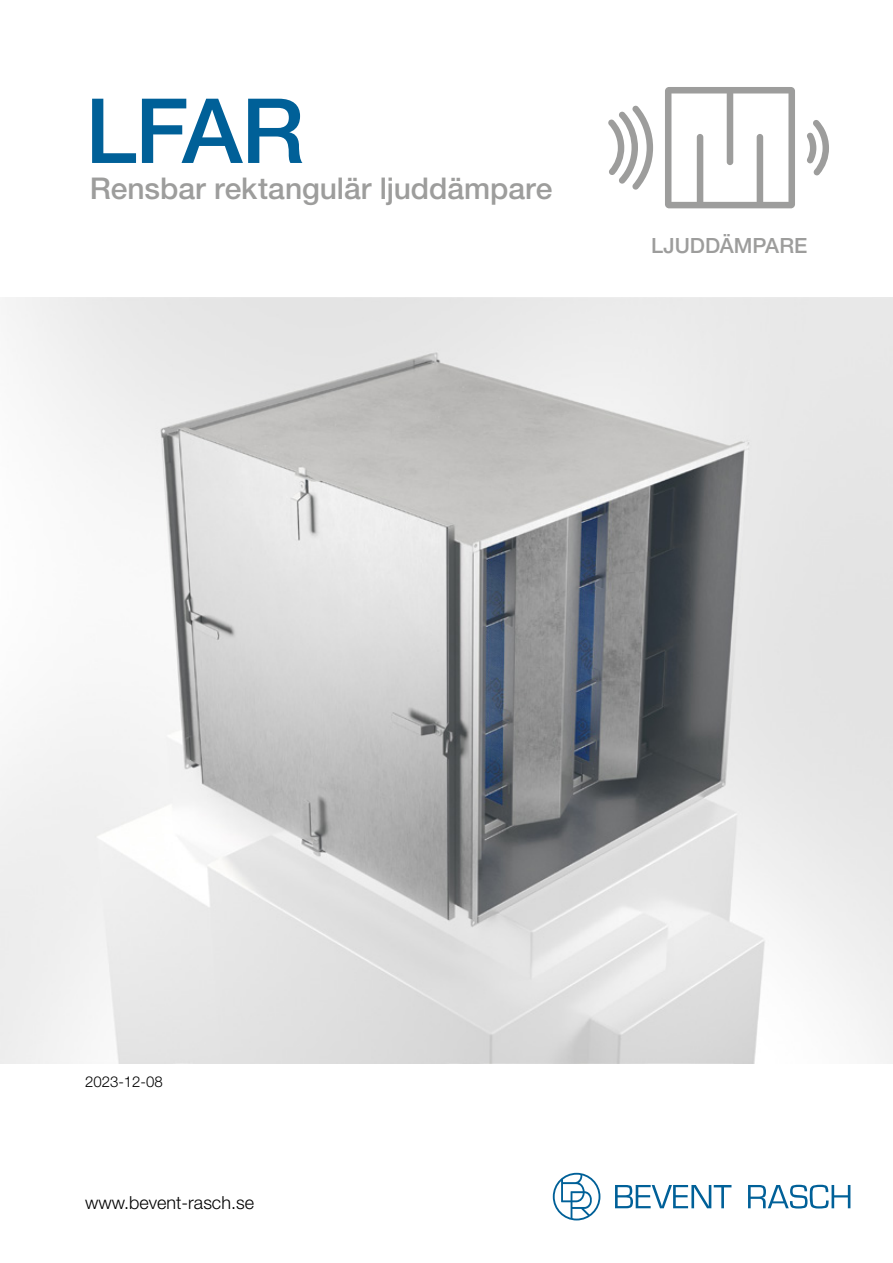
<style>
.page{position:relative;width:893px;height:1263px;background:#fff}
.page>*{position:absolute;margin:0;border:0;box-sizing:border-box;transform-origin:0 0}
.t1{font:500 90px "Helvetica Neue LT Std";color:#006098}
.t2{font:500 30px "Helvetica Neue LT Std";color:#9d9d9c}
.t3{font:500 21px "Helvetica Neue LT Std";color:#9d9d9c}
.t4{font:300 18px "Helvetica Neue LT Std";color:#000}
.t5{font:300 15px "Helvetica Neue LT Std";color:#000}
</style>
<div class="page">
<svg style="left:608px;top:105px;width:45px;height:85px"></svg>
<svg style="left:807px;top:120px;width:22px;height:55px"></svg>
<svg style="left:665px;top:87px;width:130px;height:121px"></svg>
<svg style="left:615px;top:1185px;width:116px;height:23px"></svg>
<svg style="left:748px;top:1185px;width:102px;height:23px"></svg>
<svg style="left:561px;top:1174px;width:38px;height:45px"></svg>
<div style="left:553px;top:1173px;width:47px;height:47px;border:2px solid #006098;border-radius:50%"></div>
<img style="left:0;top:298px;width:893px;height:765px">
<h1 class="t1" style="left:85px;top:77px;width:221px">LFAR</h1>
<p class="t2" style="left:90px;top:170px;width:464px">Rensbar rektangulär ljuddämpare</p>
<p class="t3" style="left:651px;top:233px;width:158px">LJUDDÄMPARE</p>
<p class="t5" style="left:85px;top:1072px;width:79px">2023-12-08</p>
<p class="t4" style="left:85px;top:1191px;width:170px">www.bevent-rasch.se</p>
</div>
